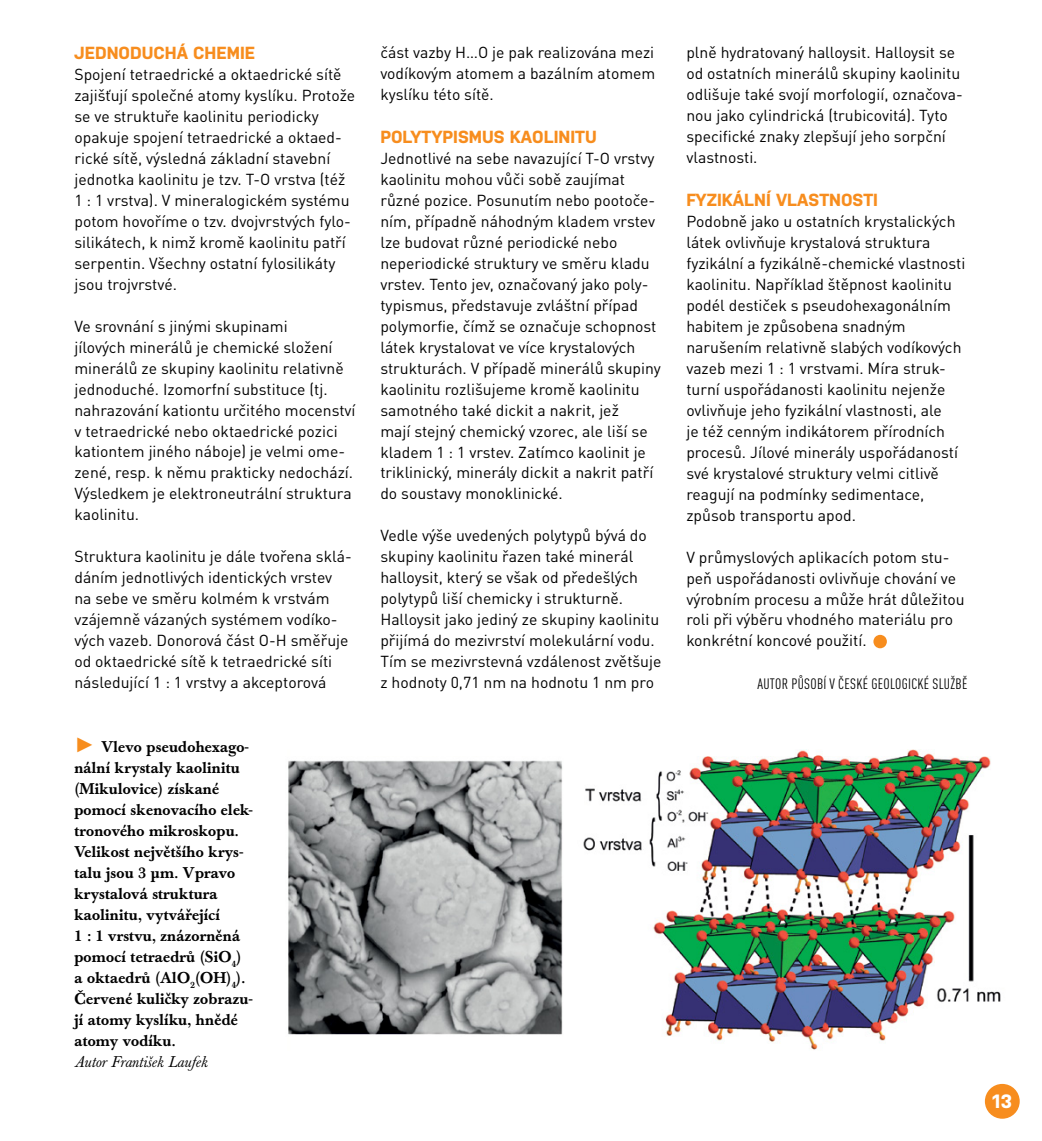
<style>
.page{position:relative;width:1042px;height:1141px;background:#fff}
.page>*{position:absolute;margin:0;border:0;box-sizing:border-box;transform-origin:0 0}
.t1{font:54.25px "Arial";color:#f78d1e}
.t2{font:700 19.25px "Nudista";color:#fff}
.t3{font:700 17.5px "Nudista";color:#f78d1e}
.t4{font:15.75px/21px "DIN Pro";color:#000}
.t5{font:500 15.4px/21px "Baskerville Book Pro";letter-spacing:.015em;color:#000}
.t6{font:italic 15.4px "Baskerville Book Pro";letter-spacing:.015em;color:#000}
.t7{font:condensed 14.88px "DIN Pro";letter-spacing:.02em;color:#000}
.s1{font-family:"Arial";font-weight:400;font-size:21px;color:#f78d1e}
</style>
<div class="page">
<img style="left:288px;top:749px;width:713px;height:301px">
<div style="left:985px;top:1084px;width:34px;height:35px;background:#f78d1e;border-radius:50%"></div>
<p class="t3" style="left:74px;top:42px;width:182px">JEDNODUCHÁ CHEMIE</p>
<p class="t4" style="left:74px;top:62px;width:282px">Spojení tetraedrické a oktaedrické sítě zajišťují společné atomy kyslíku. Protože se ve struktuře kaolinitu periodicky opakuje spojení tetraedrické a oktaed&shy;rické sítě, výsledná základní stavební jednotka kaolinitu je tzv. T-O vrstva (též 1 : 1 vrstva). V mineralogickém systému potom hovoříme o tzv. dvojvrstvých fylo&shy;silikátech, k nimž kromě kaolinitu patří serpentin. Všechny ostatní fylosilikáty jsou trojvrstvé.</p>
<p class="t4" style="left:74px;top:314px;width:283px">Ve srovnání s jinými skupinami<br>jílových minerálů je chemické složení minerálů ze skupiny kaolinitu relativně jednoduché. Izomorfní substituce (tj. nahrazování kationtu určitého mocenství v tetraedrické nebo oktaedrické pozici kationtem jiného náboje) je velmi ome&shy;zené, resp. k němu prakticky nedochází.<br>Výsledkem je elektroneutrální struktura kaolinitu.</p>
<p class="t4" style="left:74px;top:545px;width:279px">Struktura kaolinitu je dále tvořena sklá&shy;dáním jednotlivých identických vrstev na sebe ve směru kolmém k vrstvám vzájemně vázaných systémem vodíko&shy;vých vazeb. Donorová část O-H směřuje od oktaedrické sítě k tetraedrické síti následující 1 : 1 vrstvy a akceptorová</p>
<p class="t5" style="left:74px;top:736px;width:180px"><span class="s1">►</span> Vlevo pseudohexago&shy;nální krystaly kaolinitu (Mikulovice) získané pomocí skenovacího elek&shy;tronového mikroskopu.<br>Velikost největšího krys&shy;talu jsou 3 μm. Vpravo krystalová struktura kaolinitu, vytvářející<br>1 : 1 vrstvu, znázorněná pomocí tetraedrů (SiO<sub>4</sub>) a oktaedrů (AlO<sub>2</sub>(OH)<sub>4</sub>).<br>Červené kuličky zobrazu&shy;jí atomy kyslíku, hnědé atomy vodíku.</p>
<p class="t6" style="left:74px;top:1051px;width:135px">Autor František Laufek</p>
<p class="t4" style="left:380px;top:41px;width:276px;text-align:justify">část vazby H…O je pak realizována mezi vodíkovým atomem a bazálním atomem kyslíku této sítě.</p>
<p class="t3" style="left:380px;top:126px;width:218px">POLYTYPISMUS KAOLINITU</p>
<p class="t4" style="left:380px;top:146px;width:282px">Jednotlivé na sebe navazující T-O vrstvy kaolinitu mohou vůči sobě zaujímat různé pozice. Posunutím nebo pootoče&shy;ním, případně náhodným kladem vrstev lze budovat různé periodické nebo neperiodické struktury ve směru kladu vrstev. Tento jev, označovaný jako poly&shy;typismus, představuje zvláštní případ polymorfie, čímž se označuje schopnost látek krystalovat ve více krystalových strukturách. V případě minerálů skupiny kaolinitu rozlišujeme kromě kaolinitu samotného také dickit a nakrit, jež<br>mají stejný chemický vzorec, ale liší se kladem 1 : 1 vrstev. Zatímco kaolinit je triklinický, minerály dickit a nakrit patří do soustavy monoklinické.</p>
<p class="t4" style="left:380px;top:524px;width:283px">Vedle výše uvedených polytypů bývá do skupiny kaolinitu řazen také minerál halloysit, který se však od předešlých polytypů liší chemicky i strukturně.<br>Halloysit jako jediný ze skupiny kaolinitu přijímá do mezivrství molekulární vodu.<br>Tím se mezivrstevná vzdálenost zvětšuje z hodnoty 0,71 nm na hodnotu 1 nm pro</p>
<p class="t4" style="left:686px;top:41px;width:278px">plně hydratovaný halloysit. Halloysit se od ostatních minerálů skupiny kaolinitu odlišuje také svojí morfologií, označova&shy;nou jako cylindrická (trubicovitá). Tyto specifické znaky zlepšují jeho sorpční vlastnosti.</p>
<p class="t3" style="left:686px;top:189px;width:193px">FYZIKÁLNÍ VLASTNOSTI</p>
<p class="t4" style="left:686px;top:209px;width:281px">Podobně jako u ostatních krystalických látek ovlivňuje krystalová struktura fyzikální a fyzikálně-chemické vlastnosti kaolinitu. Například štěpnost kaolinitu podél destiček s pseudohexagonálním habitem je způsobena snadným narušením relativně slabých vodíkových vazeb mezi 1 : 1 vrstvami. Míra struk&shy;turní uspořádanosti kaolinitu nejenže ovlivňuje jeho fyzikální vlastnosti, ale<br>je též cenným indikátorem přírodních procesů. Jílové minerály uspořádaností své krystalové struktury velmi citlivě reagují na podmínky sedimentace, způsob transportu apod.</p>
<p class="t4" style="left:686px;top:545px;width:280px">V průmyslových aplikacích potom stu&shy;peň uspořádanosti ovlivňuje chování ve výrobním procesu a může hrát důležitou roli při výběru vhodného materiálu pro konkrétní koncové použití.</p>
<h1 class="t1" style="left:870px;top:606px;width:20px">•</h1>
<p class="t7" style="left:757px;top:673px;width:211px">AUTOR PŮSOBÍ V ČESKÉ GEOLOGICKÉ SLUŽBĚ</p>
<p class="t2" style="left:992px;top:1091px;width:21px">13</p>
</div>
